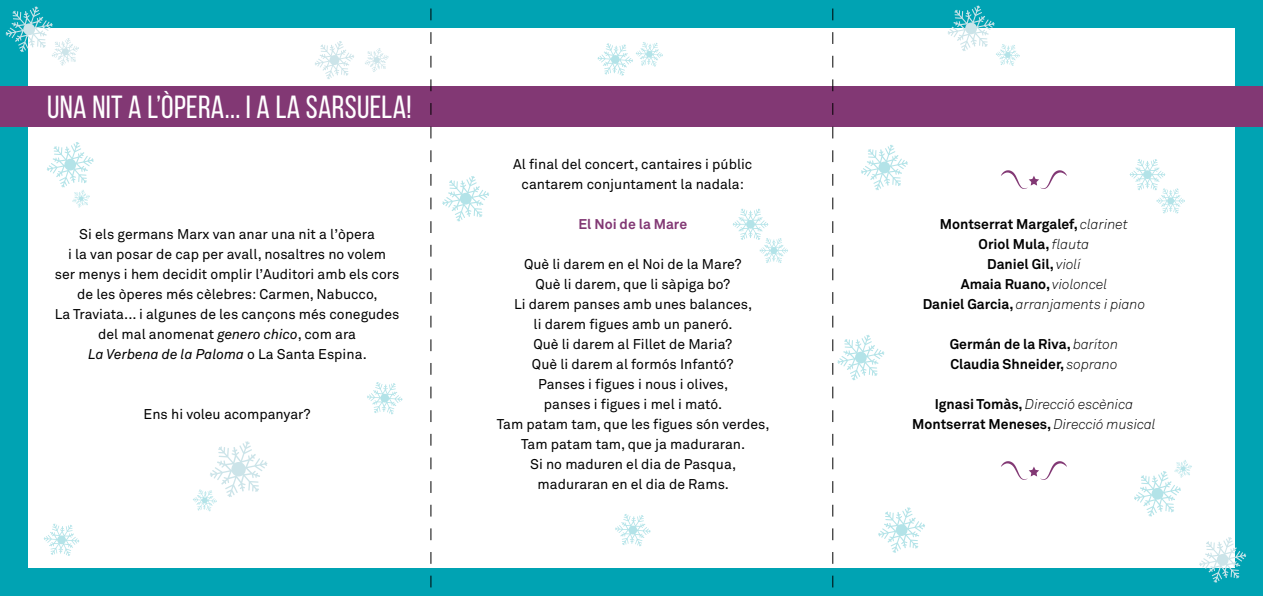
<style>
.page{position:relative;width:1263px;height:596px;background:#fff}
.page>*{position:absolute;margin:0;border:0;box-sizing:border-box;transform-origin:0 0}
.t1{font:32px "Bebas Neue";letter-spacing:.01em;color:#fff}
.t2{font:14px/20px "Akkurat";color:#000;text-align:center}
.t3{font:700 14px/20px "Akkurat";color:#000;text-align:center}
.t4{font:italic 300 14px/20px "Akkurat";color:#000;text-align:center}
.t5{font:700 14px "Akkurat";color:#823874}
.s1{font-style:italic}
.s2{font-weight:300;font-style:italic}
.s3{font-weight:700;font-style:normal}
</style>
<div class="page">
<div style="left:0;top:0;width:1263px;height:595px;background:#00a3b3"></div>
<div style="left:28px;top:28px;width:1206px;height:539px;background:#fff"></div>
<div style="left:0;top:86px;width:1263px;height:40px;background:#823874"></div>
<svg style="left:365px;top:48px;width:24px;height:24px"></svg>
<svg style="left:315px;top:41px;width:39px;height:38px"></svg>
<svg style="left:44px;top:523px;width:35px;height:32px"></svg>
<svg style="left:47px;top:142px;width:47px;height:65px"></svg>
<svg style="left:193px;top:441px;width:74px;height:70px"></svg>
<svg style="left:367px;top:382px;width:36px;height:32px"></svg>
<svg style="left:597px;top:42px;width:66px;height:34px"></svg>
<svg style="left:6px;top:7px;width:73px;height:59px"></svg>
<svg style="left:615px;top:514px;width:36px;height:32px"></svg>
<svg style="left:732px;top:208px;width:56px;height:55px"></svg>
<svg style="left:442px;top:176px;width:47px;height:45px"></svg>
<svg style="left:1199px;top:536px;width:47px;height:46px"></svg>
<svg style="left:1129px;top:159px;width:56px;height:54px"></svg>
<svg style="left:1134px;top:459px;width:101px;height:70px"></svg>
<svg style="left:431px;top:9px;width:1px;height:578px"></svg>
<svg style="left:832px;top:6px;width:235px;height:581px"></svg>
<h1 class="t1" style="left:47px;top:90px;width:366px">UNA NIT A L’ÒPERA... I A LA SARSUELA!</h1>
<p class="t2" style="left:55px;top:224px;width:346px">Si els germans Marx van anar una nit a l’òpera<br>i la van posar de cap per avall, nosaltres no volem<br>ser menys i hem decidit omplir l’Auditori amb els cors de les òperes més cèlebres: Carmen, Nabucco,<br>La Traviata... i algunes de les cançons més conegudes del mal anomenat <span class="s1">genero chico</span>, com ara<br><span class="s1">La Verbena de la Paloma</span> o La Santa Espina.</p>
<p class="t2" style="left:144px;top:404px;width:168px">Ens hi voleu acompanyar?</p>
<p class="t2" style="left:513px;top:154px;width:241px">Al final del concert, cantaires i públic cantarem conjuntament la nadala:</p>
<p class="t5" style="left:578px;top:215px;width:110px">El Noi de la Mare</p>
<p class="t2" style="left:497px;top:254px;width:274px">Què li darem en el Noi de la Mare?<br>Què li darem, que li sàpiga bo?<br>Li darem panses amb unes balances,<br>li darem figues amb un paneró.<br>Què li darem al Fillet de Maria?<br>Què li darem al formós Infantó?<br>Panses i figues i nous i olives,<br>panses i figues i mel i mató.<br>Tam patam tam, que les figues són verdes,<br>Tam patam tam, que ja maduraran.<br>Si no maduren el dia de Pasqua, maduraran en el dia de Rams.</p>
<p class="t3" style="left:923px;top:214px;width:224px">Montserrat Margalef, <span class="s2">clarinet<br></span>Oriol Mula, <span class="s2">flauta<br></span>Daniel Gil, <span class="s2">violí<br></span>Amaia Ruano, <span class="s2">violoncel<br></span>Daniel Garcia, <span class="s2">arranjaments i piano</span></p>
<p class="t3" style="left:950px;top:334px;width:170px;text-align:left">Germán de la Riva, <span class="s2">baríton<br></span>Claudia Shneider, <span class="s2">soprano</span></p>
<p class="t4" style="left:912px;top:394px;width:245px"><span class="s3">Ignasi Tomàs,</span> Direcció escènica<br><span class="s3">Montserrat Meneses,</span> Direcció musical</p>
</div>
